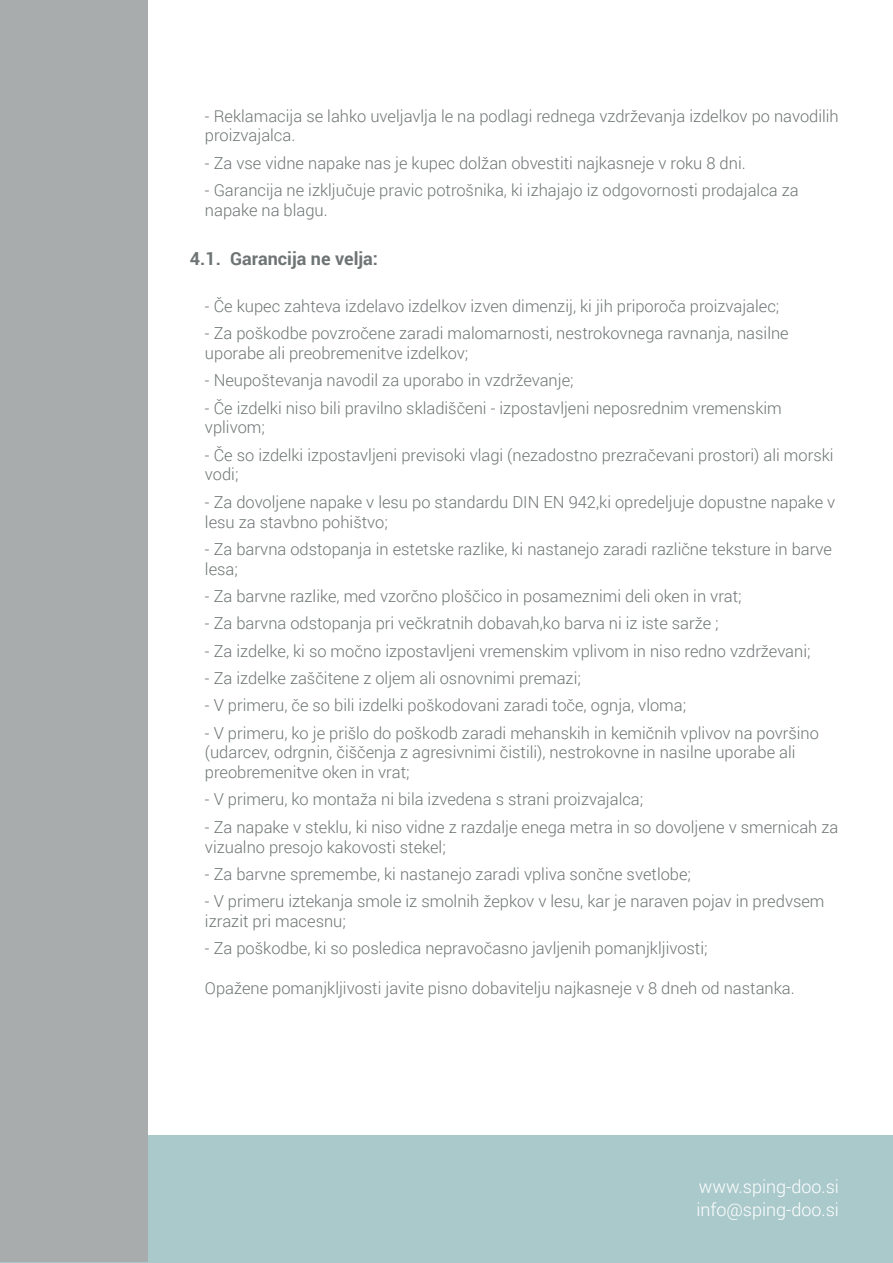
<style>
.page{position:relative;width:893px;height:1263px;background:#fff}
.page>*{position:absolute;margin:0;border:0;box-sizing:border-box;transform-origin:0 0}
.t1{font:300 18px/22.5px "Roboto";color:#fff}
.t2{font:700 18px "Roboto";color:#6e7474}
.t3{font:300 16.5px/19.8px "Roboto";color:#6e7474}
</style>
<div class="page">
<div style="left:0;top:1135px;width:892px;height:128px;background:#aac9cb"></div>
<div style="left:0;top:1px;width:147px;height:1261px;background:#a8acac"></div>
<p class="t3" style="left:205px;top:105px;width:635px">- Reklamacija se lahko uveljavlja le na podlagi rednega vzdrževanja izdelkov po navodilih proizvajalca.</p>
<p class="t3" style="left:205px;top:152px;width:542px">- Za vse vidne napake nas je kupec dolžan obvestiti najkasneje v roku 8 dni.</p>
<p class="t3" style="left:205px;top:180px;width:595px">- Garancija ne izključuje pravic potrošnika, ki izhajajo iz odgovornosti prodajalca za napake na blagu.</p>
<p class="t2" style="left:190px;top:246px;width:190px">4.1. Garancija ne velja:</p>
<p class="t3" style="left:205px;top:295px;width:576px">- Če kupec zahteva izdelavo izdelkov izven dimenzij, ki jih priporoča proizvajalec;</p>
<p class="t3" style="left:205px;top:323px;width:585px">- Za poškodbe povzročene zaradi malomarnosti, nestrokovnega ravnanja, nasilne uporabe ali preobremenitve izdelkov;</p>
<p class="t3" style="left:205px;top:370px;width:370px">- Neupoštevanja navodil za uporabo in vzdrževanje;</p>
<p class="t3" style="left:205px;top:397px;width:578px">- Če izdelki niso bili pravilno skladiščeni - izpostavljeni neposrednim vremenskim vplivom;</p>
<p class="t3" style="left:205px;top:444px;width:630px">- Če so izdelki izpostavljeni previsoki vlagi (nezadostno prezračevani prostori) ali morski vodi;</p>
<p class="t3" style="left:205px;top:491px;width:632px">- Za dovoljene napake v lesu po standardu DIN EN 942,ki opredeljuje dopustne napake v lesu za stavbno pohištvo;</p>
<p class="t3" style="left:205px;top:538px;width:629px">- Za barvna odstopanja in estetske razlike, ki nastanejo zaradi različne teksture in barve lesa;</p>
<p class="t3" style="left:205px;top:586px;width:538px">- Za barvne razlike, med vzorčno ploščico in posameznimi deli oken in vrat;</p>
<p class="t3" style="left:205px;top:613px;width:515px">- Za barvna odstopanja pri večkratnih dobavah,ko barva ni iz iste sarže ;</p>
<p class="t3" style="left:205px;top:640px;width:607px">- Za izdelke, ki so močno izpostavljeni vremenskim vplivom in niso redno vzdrževani;</p>
<p class="t3" style="left:205px;top:668px;width:378px">- Za izdelke zaščitene z oljem ali osnovnimi premazi;</p>
<p class="t3" style="left:205px;top:695px;width:483px">- V primeru, če so bili izdelki poškodovani zaradi toče, ognja, vloma;</p>
<p class="t3" style="left:205px;top:722px;width:615px">- V primeru, ko je prišlo do poškodb zaradi mehanskih in kemičnih vplivov na površino (udarcev, odrgnin, čiščenja z agresivnimi čistili), nestrokovne in nasilne uporabe ali preobremenitve oken in vrat;</p>
<p class="t3" style="left:205px;top:789px;width:440px">- V primeru, ko montaža ni bila izvedena s strani proizvajalca;</p>
<p class="t3" style="left:205px;top:816px;width:635px">- Za napake v steklu, ki niso vidne z razdalje enega metra in so dovoljene v smernicah za vizualno presojo kakovosti stekel;</p>
<p class="t3" style="left:205px;top:863px;width:488px">- Za barvne spremembe, ki nastanejo zaradi vpliva sončne svetlobe;</p>
<p class="t3" style="left:205px;top:891px;width:621px">- V primeru iztekanja smole iz smolnih žepkov v lesu, kar je naraven pojav in predvsem izrazit pri macesnu;</p>
<p class="t3" style="left:205px;top:938px;width:504px">- Za poškodbe, ki so posledica nepravočasno javljenih pomanjkljivosti;</p>
<p class="t3" style="left:205px;top:977px;width:591px">Opažene pomanjkljivosti javite pisno dobavitelju najkasneje v 8 dneh od nastanka.</p>
<p class="t1" style="left:696px;top:1175px;width:144px">www.sping-doo.si info@sping-doo.si</p>
</div>
